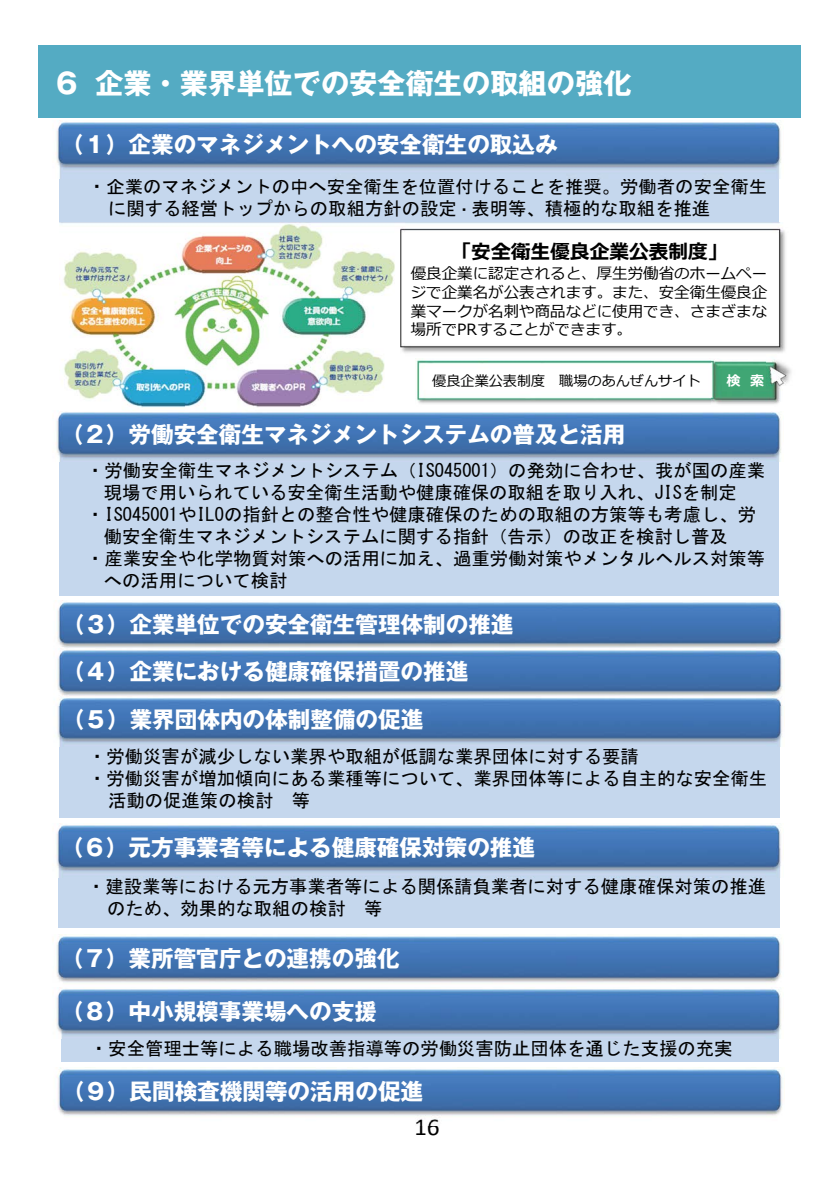
<style>
.page{position:relative;width:840px;height:1191px;background:#fff}
.page>*{position:absolute;margin:0;border:0;box-sizing:border-box;transform-origin:0 0}
.t1{font:28.2px "Hui Font";color:#fff}
.t2{font:25.4px "Calibri";color:#000}
.t3{font:22.6px/47.2px "Hui Font";color:#fff}
.t4{font:700 19.8px "Meiryo";color:#000}
.t5{font:18.4px/22px "MS Gothic";color:#000}
.t6{font:15.4px/18.6px "Meiryo";color:#000;text-align:justify}
.t7{font:14.2px "Meiryo";color:#000}
.t8{font:700 14.2px "Meiryo";color:#fff}
.s1{font-size:14.8px}
</style>
<div class="page">
<div style="left:62px;top:1009px;width:716px;height:52px;background:#c5d7ed"></div>
<div style="left:60px;top:147px;width:718px;height:76px;background:#c5d7ed"></div>
<div style="left:60px;top:432px;width:718px;height:164px;background:#c5d7ed"></div>
<img style="left:56px;top:412px;width:725px;height:50px">
<div style="left:60px;top:718px;width:719px;height:99px;background:#c5d7ed"></div>
<img style="left:57px;top:705px;width:726px;height:41px">
<div style="left:59px;top:848px;width:720px;height:80px;background:#c5d7ed"></div>
<img style="left:56px;top:825px;width:725px;height:52px">
<img style="left:56px;top:934px;width:725px;height:49px">
<img style="left:56px;top:989px;width:725px;height:49px">
<img style="left:60px;top:223px;width:726px;height:136px">
<div style="left:39px;top:45px;width:761px;height:73px;background:#54abc3"></div>
<img style="left:56px;top:122px;width:725px;height:56px">
<img style="left:416px;top:360px;width:295px;height:44px">
<img style="left:711px;top:360px;width:70px;height:44px">
<img style="left:765px;top:354px;width:26px;height:35px">
<img style="left:57px;top:1067px;width:726px;height:58px">
<img style="left:57px;top:602px;width:725px;height:46px">
<img style="left:57px;top:648px;width:726px;height:57px">
<img style="left:60px;top:224px;width:339px;height:184px">
<h1 class="t1" style="left:53px;top:66px;width:579px">６企業・業界単位での安全衛生の取組の強化</h1>
<p class="t3" style="left:61px;top:121px;width:498px">（１）企業のマネジメントへの安全衛生の取込み</p>
<p class="t5" style="left:108px;top:175px;width:660px;text-indent:-20px">・企業のマネジメントの中へ安全衛生を位置付けることを推奨。労働者の安全衛生に関する経営トップからの取組方針の設定<span class="s1">・</span>表明等、積極的な取組を推進</p>
<p class="t4" style="left:451px;top:238px;width:277px">「安全衛生優良企業公表制度」</p>
<p class="t6" style="left:410px;top:265px;width:358px">優良企業に認定されると、厚⽣労働省のホームページで企業名が公表されます。また、安全衛⽣優良企業マークが名刺や商品などに使用でき、さまざまな場所でPRすることができます。</p>
<p class="t6" style="left:612px;top:265px;width:17px">生</p>
<p class="t6" style="left:705px;top:284px;width:17px">生</p>
<p class="t7" style="left:432px;top:371px;width:270px">優良企業公表制度 職場のあんぜんサイト</p>
<p class="t8" style="left:726px;top:371px;width:39px">検 索</p>
<p class="t3" style="left:61px;top:411px;width:566px">（２）労働安全衛生マネジメントシステムの普及と活用</p>
<p class="t5" style="left:86px;top:459px;width:680px">・労働安全衛生マネジメントシステム（ISO45001）の発効に合わせ、我が国の産業</p>
<p class="t5" style="left:104px;top:481px;width:634px">現場で用いられている安全衛生活動や健康確保の取組を取り入れ、JISを制定</p>
<p class="t5" style="left:86px;top:503px;width:671px">・ISO45001やILOの指針との整合性や健康確保のための取組の方策等も考慮し、労</p>
<p class="t5" style="left:104px;top:525px;width:625px">働安全衛生マネジメントシステムに関する指針（告示）の改正を検討し普及</p>
<p class="t5" style="left:86px;top:547px;width:680px">・産業安全や化学物質対策への活用に加え、過重労働対策やメンタルヘルス対策等</p>
<p class="t5" style="left:104px;top:569px;width:185px">への活用について検討</p>
<p class="t3" style="left:62px;top:601px;width:453px">（３）企業単位での安全衛生管理体制の推進（４）企業における健康確保措置の推進</p>
<p class="t3" style="left:62px;top:695px;width:362px">（５）業界団体内の体制整備の促進</p>
<p class="t5" style="left:88px;top:745px;width:552px">・労働災害が減少しない業界や取組が低調な業界団体に対する要請</p>
<p class="t5" style="left:88px;top:767px;width:680px">・労働災害が増加傾向にある業種等について、業界団体等による自主的な安全衛生</p>
<p class="t5" style="left:108px;top:789px;width:203px">活動の促進策の検討 等</p>
<p class="t3" style="left:61px;top:824px;width:475px">（６）元方事業者等による健康確保対策の推進</p>
<p class="t5" style="left:107px;top:875px;width:660px;text-indent:-20px">・建設業等における元方事業者等による関係請負業者に対する健康確保対策の推進のため、効果的な取組の検討 等</p>
<p class="t3" style="left:61px;top:935px;width:340px">（７）業所管官庁との連携の強化</p>
<p class="t3" style="left:61px;top:987px;width:317px">（８）中小規模事業場への支援</p>
<p class="t5" style="left:90px;top:1037px;width:643px">・安全管理士等による職場改善指導等の労働災害防止団体を通じた支援の充実</p>
<p class="t3" style="left:62px;top:1068px;width:362px">（９）民間検査機関等の活用の促進</p>
<h2 class="t2" style="left:414px;top:1108px;width:27px">16</h2>
</div>
